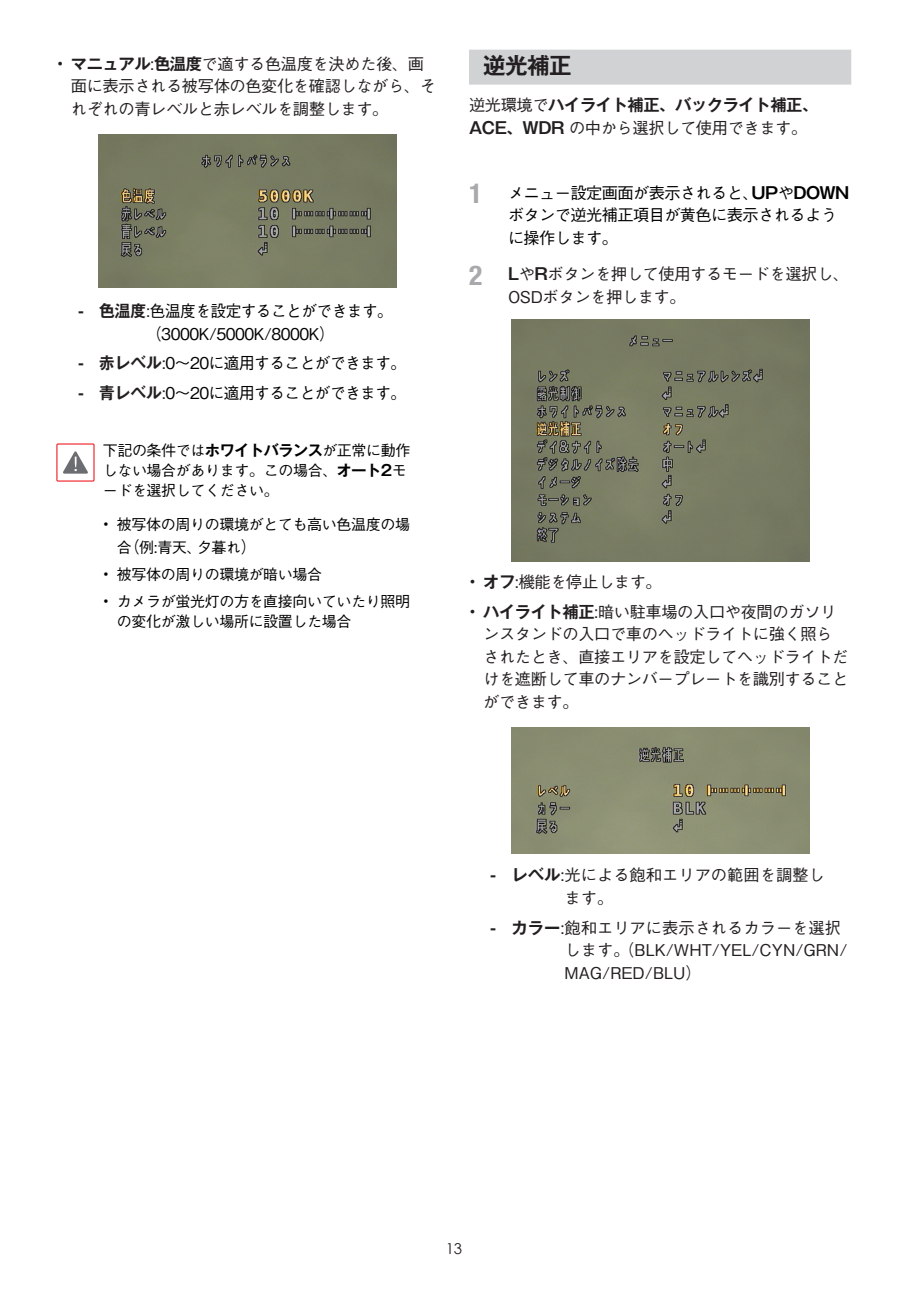
<style>
.page{position:relative;width:908px;height:1290px;background:#fff}
.page>*{position:absolute;margin:0;border:0;box-sizing:border-box;transform-origin:0 0}
.t1{font:700 22.5px "Gothic MB101 Pro De";color:#231f20}
.t2{font:500 16.25px/22.5px "Gothic BBB Pro";letter-spacing:-.025em;color:#231f20}
.t3{font:500 16.25px/22.5px "Gothic BBB Pro";letter-spacing:-.03em;color:#000;scale:.96 1}
.t4{font:500 16.25px/22.5px "Gothic BBB Pro";color:#231f20}
.t5{font:500 16.25px/22.5px "Gothic BBB Pro";letter-spacing:-.03em;color:#000}
.t6{font:700 16.25px "Gothic MB101 Pro De";letter-spacing:-.025em;color:#231f20}
.t7{font:500 15px/20px "Gothic BBB Pro";letter-spacing:-.025em;color:#000}
.t8{font:15px "Century Gothic";color:#231f20}
.s1{font-family:"Gothic MB101 Pro De";font-weight:700}
.s2{font-family:"Gothic MB101 Pro De";font-weight:700;color:#231f20}
.s3{color:#231f20}
.s4{font-size:16.25px}
.s5{font-family:"Gothic BBB Pro";font-weight:500}
.s6{font-family:"Helvetica Neue";font-weight:700;font-stretch:condensed;font-size:27.5px;color:#a8a9ad}
</style>
<div class="page">
<img style="left:99px;top:135px;width:297px;height:152px">
<svg style="left:63px;top:451px;width:25px;height:23px"></svg>
<div style="left:57px;top:443px;width:37px;height:39px;border:1px solid #ee1d23"></div>
<div style="left:469px;top:50px;width:381px;height:35px;background:#d1d2d4"></div>
<img style="left:511px;top:320px;width:297px;height:241px">
<img style="left:511px;top:728px;width:297px;height:125px">
<p class="t2" style="left:71px;top:50px;width:366px;text-indent:-14px"><span class="s1">• マニュアル</span>:<span class="s1">色温度</span>で適する色温度を決めた後、画面に表示される被写体の色変化を確認しながら、それぞれの青レベルと赤レベルを調整します。</p>
<p class="t3" style="left:146px;top:298px;width:258px;text-indent:-68px"><span class="s2">- 色温度</span><span class="s3">:</span>色温度を設定することができます。（3000K/5000K/8000K）</p>
<p class="t3" style="left:78px;top:350px;width:343px"><span class="s2">- 赤レベル</span><span class="s3">:</span>0～20に適用することができます。</p>
<p class="t3" style="left:78px;top:380px;width:343px"><span class="s2">- 青レベル</span><span class="s3">:</span>0～20に適用することができます。</p>
<p class="t7" style="left:103px;top:439px;width:309px">下記の条件では<span class="s1">ホワイトバランス</span>が正常に動作しない場合があります。この場合、<span class="s1">オ一ト2</span>モードを選択してください。</p>
<p class="t7" style="left:117px;top:512px;width:294px;line-height:22.5px;text-indent:-14px"><span class="s1">•</span> 被写体の周りの環境がとても高い色温度の場合<span class="s4">（</span>例:青天、夕暮れ<span class="s4">）</span></p>
<p class="t7" style="left:103px;top:562px;width:221px"><span class="s1">•</span> 被写体の周りの環境が暗い場合</p>
<p class="t7" style="left:117px;top:590px;width:294px;text-indent:-14px"><span class="s1">•</span> カメラが蛍光灯の方を直接向いていたり照明の変化が激しい場所に設置した場合</p>
<h1 class="t1" style="left:483px;top:47px;width:90px">逆光補正</h1>
<p class="t6" style="left:469px;top:91px;width:350px"><span class="s5">逆光環境で</span>ハイライト補正、バックライト補正、</p>
<p class="t2" style="left:469px;top:114px;width:340px"><span class="s1">ACE、WDR</span> の中から選択して使用できます。</p>
<p class="t5" style="left:508px;top:179px;width:342px;text-indent:-39px"><span class="s6">1</span> メニュー設定画面が表示されると、<span class="s1">UP</span>や<span class="s1">DOWN</span>ボタンで逆光補正項目が黄色に表示されるように操作します。</p>
<p class="t2" style="left:508px;top:261px;width:342px;text-indent:-39px"><span class="s6">2</span> <span class="s1">L</span>や<span class="s1">R</span>ボタンを押して使用するモードを選択し、<br>OSDボタンを押します。</p>
<p class="t2" style="left:469px;top:569px;width:194px"><span class="s1">• オフ</span>:機能を停止します。</p>
<p class="t2" style="left:483px;top:598px;width:366px;text-indent:-14px"><span class="s1">• ハイライト補正</span>:暗い駐車場の入口や夜間のガソリンスタンドの入口で車のヘッドライトに強く照らされたとき、直接エリアを設定してヘッドライトだけを遮断して車のナンバープレートを識別することができます。</p>
<p class="t4" style="left:564px;top:862px;width:261px;text-indent:-74px"><span class="s1">- レベル</span>:光による飽和エリアの範囲を調整します。</p>
<p class="t4" style="left:564px;top:914px;width:284px;text-indent:-74px"><span class="s1">- カラー</span>:飽和エリアに表示されるカラーを選択します。（BLK/WHT/YEL/CYN/GRN/<br>MAG/RED/BLU）</p>
<p class="t8" style="left:445px;top:1239px;width:18px">13</p>
</div>
